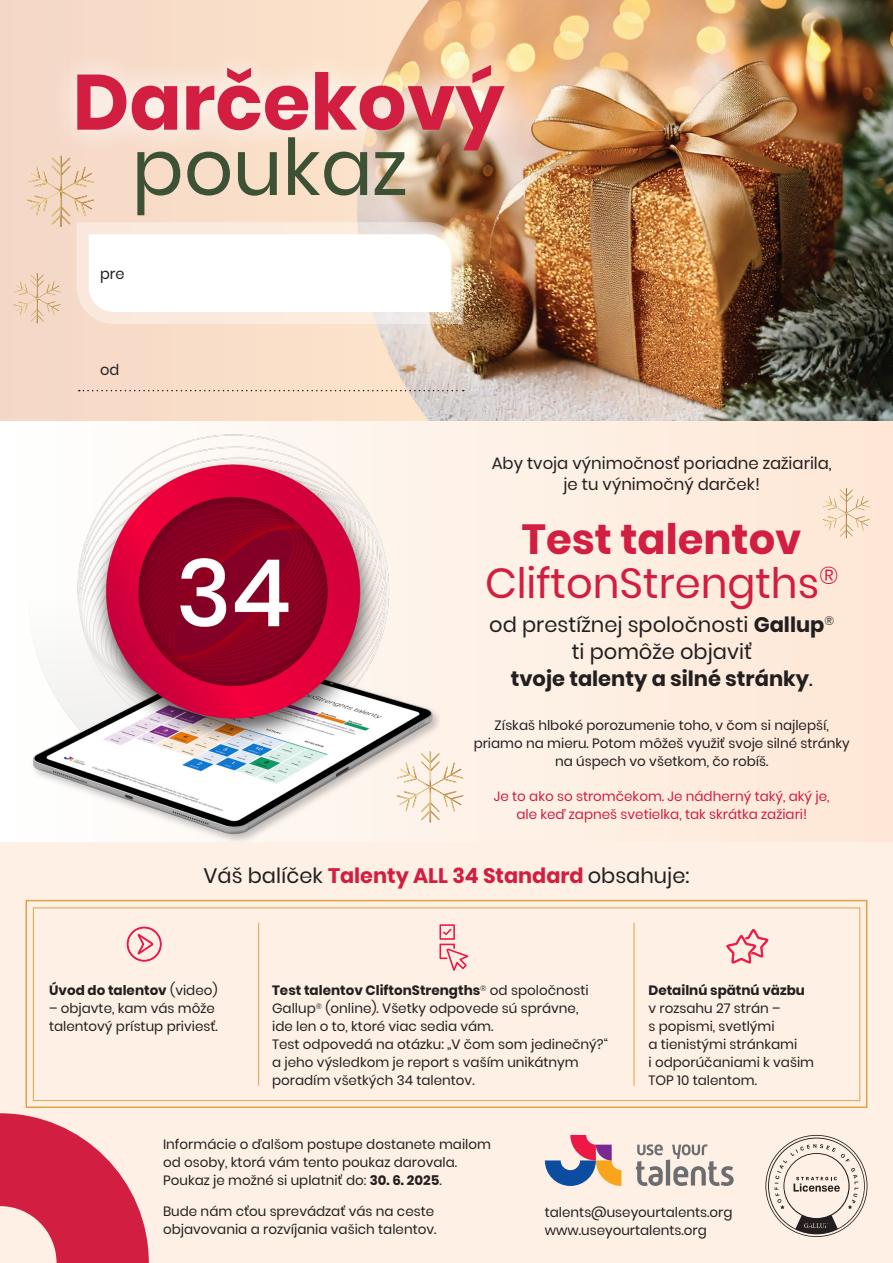
<style>
.page{position:relative;width:893px;height:1263px;background:#fff}
.page>*{position:absolute;margin:0;border:0;box-sizing:border-box;transform-origin:0 0}
.t1{font:700 78px "Poppins";color:#d21e40}
.t2{font:78px "Poppins";color:#3d5134}
.t3{font:42px "Poppins";color:#d21e40}
.t4{font:700 42px "Poppins";color:#d21e40}
.t5{font:21px "Poppins";color:#231f20}
.t6{font:700 21px "Poppins";color:#d21e40}
.t7{font:700 21px "Poppins";color:#231f20}
.t8{font:16.5px "Poppins";color:#231f20}
.t9{font:15px "Poppins";color:#231f20}
.t10{font:13.5px/18px "Poppins";color:#231f20}
.t11{font:13.5px "Poppins";color:#d21e40}
.t12{font:700 13.5px "Poppins";color:#231f20}
.s1{font-weight:700}
.s2{font-weight:400}
.s3{font-weight:400;color:#231f20}
</style>
<div class="page">
<div style="left:0;top:796px;width:893px;height:467px;background:#fef0e4"></div>
<div style="left:0;top:0;width:540px;height:421px;background:#f8dcc8"></div>
<img style="left:358px;top:0;width:535px;height:421px">
<div style="left:0;top:421px;width:893px;height:421px;background:linear-gradient(to right,#fefffe,#fee7d5)"></div>
<svg style="left:52px;top:41px;width:478px;height:136px"></svg>
<svg style="left:765px;top:1135px;width:102px;height:102px"></svg>
<svg style="left:545px;top:1135px;width:76px;height:51px"></svg>
<svg style="left:636px;top:1144px;width:98px;height:42px"></svg>
<svg style="left:0;top:1113px;width:149px;height:150px"></svg>
<svg style="left:79px;top:390px;width:385px;height:1px"></svg>
<svg style="left:127px;top:926px;width:35px;height:36px"></svg>
<svg style="left:727px;top:929px;width:41px;height:34px"></svg>
<svg style="left:439px;top:924px;width:29px;height:47px"></svg>
<img style="left:26px;top:432px;width:413px;height:410px">
<img style="left:53px;top:187px;width:34px;height:8px">
<svg style="left:27px;top:158px;width:67px;height:29px"></svg>
<svg style="left:14px;top:195px;width:451px;height:131px"></svg>
<img style="left:824px;top:510px;width:44px;height:6px">
<svg style="left:823px;top:516px;width:47px;height:21px"></svg>
<svg style="left:823px;top:489px;width:47px;height:21px"></svg>
<div style="left:33px;top:908px;width:827px;height:193px;border:1px solid #dfa445"></div>
<div style="left:26px;top:900px;width:841px;height:208px;border:2px solid #dfa445"></div>
<hr style="left:634px;top:923px;width:1px;height:163px;background:#dfa445">
<img style="left:399px;top:783px;width:62px;height:8px">
<svg style="left:397px;top:791px;width:67px;height:29px"></svg>
<svg style="left:397px;top:753px;width:67px;height:30px;background:#f6e7d6"></svg>
<hr style="left:258px;top:923px;width:1px;height:163px;background:#dfa445">
<p class="t1" style="left:73px;top:57px;width:433px">Darčekový</p>
<p class="t2" style="left:132px;top:122px;width:277px">poukaz</p>
<p class="t9" style="left:100px;top:265px;width:26px">pre</p>
<p class="t9" style="left:100px;top:361px;width:21px">od</p>
<p class="t8" style="left:492px;top:453px;width:342px">Aby tvoja výnimočnosť poriadne zažiarila,</p>
<p class="t8" style="left:564px;top:474px;width:198px">je tu výnimočný darček!</p>
<p class="t4" style="left:522px;top:515px;width:281px">Test talentov</p>
<p class="t3" style="left:485px;top:559px;width:355px">CliftonStrengths<sup>®</sup></p>
<p class="t5" style="left:489px;top:613px;width:346px">od prestížnej spoločnosti <span class="s1">Gallup</span><sup>®</sup></p>
<p class="t5" style="left:572px;top:640px;width:182px">ti pomôže objaviť</p>
<p class="t7" style="left:511px;top:667px;width:304px">tvoje talenty a silné stránky<span class="s2">.</span></p>
<p class="t10" style="left:495px;top:716px;width:336px">Získaš hlboké porozumenie toho, v čom si najlepší,</p>
<p class="t10" style="left:474px;top:734px;width:378px">priamo na mieru. Potom môžeš využiť svoje silné stránky</p>
<p class="t10" style="left:555px;top:752px;width:215px">na úspech vo všetkom, čo robíš.</p>
<p class="t11" style="left:494px;top:788px;width:337px">Je to ako so stromčekom. Je nádherný taký, aký je,</p>
<p class="t11" style="left:516px;top:806px;width:292px">ale keď zapneš svetielka, tak skrátka zažiari!</p>
<p class="t6" style="left:203px;top:863px;width:487px"><span class="s3">Váš balíček</span> Talenty ALL 34 Standard <span class="s3">obsahuje:</span></p>
<p class="t12" style="left:49px;top:983px;width:170px">Úvod do talentov <span class="s2">(video)</span></p>
<p class="t10" style="left:49px;top:999px;width:170px">– objavte, kam vás môže talentový prístup priviesť.</p>
<p class="t10" style="left:272px;top:981px;width:318px"><span class="s1">Test talentov CliftonStrengths</span><sup>®</sup> od spoločnosti<br>Gallup<sup>®</sup> (online). Všetky odpovede sú správne,</p>
<p class="t10" style="left:272px;top:1017px;width:223px">ide len o to, ktoré viac sedia vám.</p>
<p class="t10" style="left:272px;top:1035px;width:173px">Test odpovedá na otázku:</p>
<p class="t10" style="left:447px;top:1044px;width:6px">”</p>
<p class="t10" style="left:272px;top:1035px;width:337px;text-indent:179px">V čom som jedinečný?“ a jeho výsledkom je report s vaším unikátnym</p>
<p class="t10" style="left:272px;top:1071px;width:204px">poradím všetkých 34 talentov.</p>
<p class="t12" style="left:648px;top:983px;width:158px">Detailnú spätnú väzbu</p>
<p class="t10" style="left:648px;top:999px;width:134px">v rozsahu 27 strán –</p>
<p class="t10" style="left:648px;top:1017px;width:128px">s popismi, svetlými</p>
<p class="t10" style="left:648px;top:1035px;width:150px">a tienistými stránkami</p>
<p class="t10" style="left:648px;top:1053px;width:167px">i odporúčaniami k vašim</p>
<p class="t10" style="left:648px;top:1071px;width:110px">TOP 10 talentom.</p>
<p class="t10" style="left:163px;top:1135px;width:329px">Informácie o ďalšom postupe dostanete mailom</p>
<p class="t10" style="left:163px;top:1153px;width:296px">od osoby, ktorá vám tento poukaz darovala.</p>
<p class="t10" style="left:163px;top:1171px;width:280px">Poukaz je možné si uplatniť do: <span class="s1">30. 6. 2025</span>.</p>
<p class="t10" style="left:163px;top:1202px;width:273px">Bude nám cťou sprevádzať vás na ceste</p>
<p class="t10" style="left:163px;top:1220px;width:275px">objavovania a rozvíjania vašich talentov.</p>
<p class="t10" style="left:545px;top:1203px;width:189px">talents@useyourtalents.org</p>
<p class="t10" style="left:545px;top:1221px;width:164px">www.useyourtalents.org</p>
</div>
